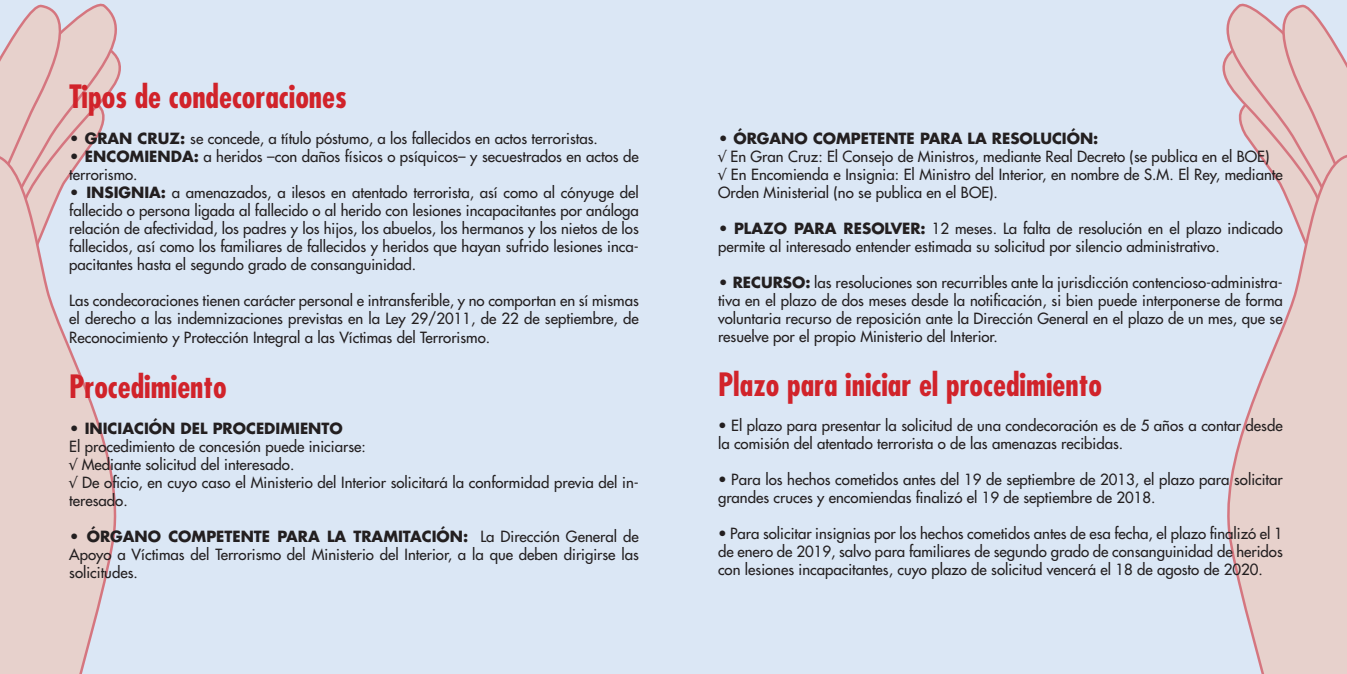
<style>
.page{position:relative;width:1347px;height:674px;background:#fff}
.page>*{position:absolute;margin:0;border:0;box-sizing:border-box;transform-origin:0 0}
.t1{font:700 condensed 31.25px "Futura";color:#d1232a}
.t2{font:15px/18px "Futura";color:#231f20}
.t3{font:700 15px "Futura";color:#231f20}
.s1{font-weight:700}
</style>
<div class="page">
<div style="left:0;top:0;width:1346px;height:673px;background:#dbe7f5"></div>
<svg style="left:0;top:3px;width:121px;height:140px"></svg>
<svg style="left:0;top:143px;width:117px;height:530px;fill:#e7d1cc"></svg>
<svg style="left:1222px;top:3px;width:124px;height:140px"></svg>
<svg style="left:1227px;top:143px;width:119px;height:530px;fill:#e7d1cc"></svg>
<p class="t1" style="left:69px;top:76px;width:279px">Tipos de condecoraciones</p>
<p class="t2" style="left:69px;top:129px;width:530px"><span class="s1">• GRAN CRUZ:</span> se concede, a título póstumo, a los fallecidos en actos terroristas.</p>
<p class="t2" style="left:69px;top:147px;width:571px"><span class="s1">• ENCOMIENDA:</span> a heridos –con daños físicos o psíquicos– y secuestrados en actos de terrorismo.</p>
<p class="t2" style="left:69px;top:183px;width:571px;text-align:justify"><span class="s1">• INSIGNIA:</span> a amenazados, a ilesos en atentado terrorista, así como al cónyuge del fallecido o persona ligada al fallecido o al herido con lesiones incapacitantes por análoga relación de afectividad, los padres y los hijos, los abuelos, los hermanos y los nietos de los fallecidos, así como los familiares de fallecidos y heridos que hayan sufrido lesiones inca&shy;pacitantes hasta el segundo grado de consanguinidad.</p>
<p class="t2" style="left:69px;top:291px;width:571px;text-align:justify">Las condecoraciones tienen carácter personal e intransferible, y no comportan en sí mismas el derecho a las indemnizaciones previstas en la Ley 29/2011, de 22 de septiembre, de Reconocimiento y Protección Integral a las Víctimas del Terrorismo.</p>
<p class="t1" style="left:69px;top:366px;width:159px">Procedimiento</p>
<p class="t3" style="left:69px;top:418px;width:275px">• INICIACIÓN DEL PROCEDIMIENTO</p>
<p class="t2" style="left:69px;top:437px;width:298px">El procedimiento de concesión puede iniciarse:</p>
<p class="t2" style="left:69px;top:455px;width:226px">√ Mediante solicitud del interesado.</p>
<p class="t2" style="left:69px;top:473px;width:571px">√ De oficio, en cuyo caso el Ministerio del Interior solicitará la conformidad previa del in&shy;teresado.</p>
<p class="t2" style="left:69px;top:527px;width:571px;text-align:justify"><span class="s1">• ÓRGANO COMPETENTE PARA LA TRAMITACIÓN:</span> La Dirección General de Apoyo a Víctimas del Terrorismo del Ministerio del Interior, a la que deben dirigirse las solicitudes.</p>
<p class="t3" style="left:718px;top:128px;width:382px">• ÓRGANO COMPETENTE PARA LA RESOLUCIÓN:</p>
<p class="t2" style="left:718px;top:147px;width:553px">√ En Gran Cruz: El Consejo de Ministros, mediante Real Decreto (se publica en el BOE)</p>
<p class="t2" style="left:718px;top:165px;width:566px">√ En Encomienda e Insignia: El Ministro del Interior, en nombre de S.M. El Rey, mediante<br>Orden Ministerial (no se publica en el BOE).</p>
<p class="t2" style="left:718px;top:219px;width:566px"><span class="s1">• PLAZO PARA RESOLVER:</span> 12 meses. La falta de resolución en el plazo indicado permite al interesado entender estimada su solicitud por silencio administrativo.</p>
<p class="t2" style="left:718px;top:273px;width:566px;text-align:justify"><span class="s1">• RECURSO:</span> las resoluciones son recurribles ante la jurisdicción contencioso-administra&shy;tiva en el plazo de dos meses desde la notificación, si bien puede interponerse de forma voluntaria recurso de reposición ante la Dirección General en el plazo de un mes, que se resuelve por el propio Ministerio del Interior.</p>
<p class="t1" style="left:718px;top:364px;width:385px">Plazo para iniciar el procedimiento</p>
<p class="t2" style="left:718px;top:416px;width:566px">• El plazo para presentar la solicitud de una condecoración es de 5 años a contar desde la comisión del atentado terrorista o de las amenazas recibidas.</p>
<p class="t2" style="left:718px;top:470px;width:566px">• Para los hechos cometidos antes del 19 de septiembre de 2013, el plazo para solicitar grandes cruces y encomiendas finalizó el 19 de septiembre de 2018.</p>
<p class="t2" style="left:718px;top:524px;width:566px;text-align:justify">• Para solicitar insignias por los hechos cometidos antes de esa fecha, el plazo finalizó el 1 de enero de 2019, salvo para familiares de segundo grado de consanguinidad de heridos con lesiones incapacitantes, cuyo plazo de solicitud vencerá el 18 de agosto de 2020.</p>
</div>
